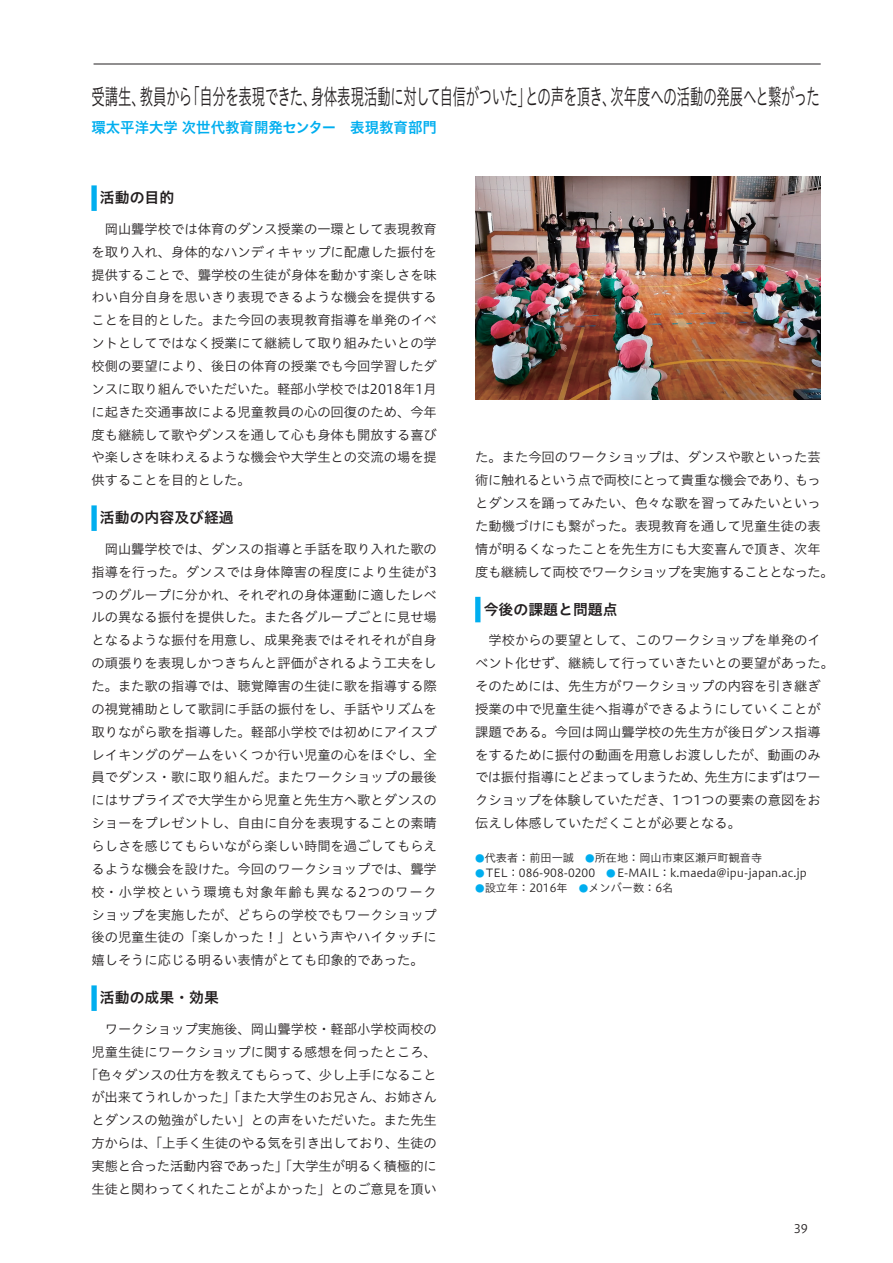
<style>
.page{position:relative;width:893px;height:1263px;background:#fff}
.page>*{position:absolute;margin:0;border:0;box-sizing:border-box;transform-origin:0 0}
.リード{font:22.35px "Hiragino UD Sans Std N W3";letter-spacing:-.03em;color:#231f20;scale:.6 1}
.見出し1{font:14.85px "Hiragino UD Sans Std N W6";color:#231f20}
.団体名1{font:14.85px "Hiragino UD Sans Std N W6";color:#00aeef}
.本文{font:13.35px/22.8px "Hiragino UD Sans Std N W3";color:#231f20;text-align:justify}
.t1{font:11.7px "Hiragino UD Sans Std N W3";color:#231f20}
.データ{font:11.1px "Hiragino UD Sans Std N W3";color:#231f20}
.s1{font-size:9.6px;color:#00aeef}
</style>
<div class="page">
<hr style="left:94px;top:64px;width:727px;height:1px;background:#231f20">
<div style="left:91px;top:185px;width:6px;height:26px;background:#00aeef"></div>
<div style="left:91px;top:505px;width:6px;height:26px;background:#00aeef"></div>
<div style="left:91px;top:985px;width:6px;height:26px;background:#00aeef"></div>
<div style="left:475px;top:597px;width:5px;height:25px;background:#00aeef"></div>
<img style="left:475px;top:176px;width:346px;height:224px">
<p class="リード" style="left:91px;top:79px;width:1215px">受講生、教員から「自分を表現できた、身体表現活動に対して自信がついた」との声を頂き、次年度への活動の発展へと繋がった</p>
<p class="団体名1" style="left:91px;top:116px;width:347px">環太平洋大学 次世代教育開発センター　表現教育部門</p>
<p class="見出し1" style="left:100px;top:186px;width:76px">活動の目的</p>
<p class="本文" style="left:91px;top:217px;width:347px;text-indent:13px">岡山聾学校では体育のダンス授業の一環として表現教育を取り入れ、身体的なハンディキャップに配慮した振付を提供することで、聾学校の生徒が身体を動かす楽しさを味わい自分自身を思いきり表現できるような機会を提供することを目的とした。また今回の表現教育指導を単発のイベントとしてではなく授業にて継続して取り組みたいとの学校側の要望により、後日の体育の授業でも今回学習したダンスに取り組んでいただいた。軽部小学校では2018年1月に起きた交通事故による児童教員の心の回復のため、今年度も継続して歌やダンスを通して心も身体も開放する喜びや楽しさを味わえるような機会や大学生との交流の場を提供することを目的とした。</p>
<p class="見出し1" style="left:100px;top:506px;width:135px">活動の内容及び経過</p>
<p class="本文" style="left:91px;top:537px;width:347px;text-indent:13px">岡山聾学校では、ダンスの指導と手話を取り入れた歌の指導を行った。ダンスでは身体障害の程度により生徒が3つのグループに分かれ、それぞれの身体運動に適したレベルの異なる振付を提供した。また各グループごとに見せ場となるような振付を用意し、成果発表ではそれそれが自身の頑張りを表現しかつきちんと評価がされるよう工夫をした。また歌の指導では、聴覚障害の生徒に歌を指導する際の視覚補助として歌詞に手話の振付をし、手話やリズムを取りながら歌を指導した。軽部小学校では初めにアイスブレイキングのゲームをいくつか行い児童の心をほぐし、全員でダンス・歌に取り組んだ。またワークショップの最後にはサプライズで大学生から児童と先生方へ歌とダンスのショーをプレゼントし、自由に自分を表現することの素晴らしさを感じてもらいながら楽しい時間を過ごしてもらえるような機会を設けた。今回のワークショップでは、聾学校・小学校という環境も対象年齢も異なる2つのワークショップを実施したが、どちらの学校でもワークショップ後の児童生徒の「楽しかった！」という声やハイタッチに嬉しそうに応じる明るい表情がとても印象的であった。</p>
<p class="見出し1" style="left:100px;top:986px;width:121px">活動の成果・効果</p>
<p class="本文" style="left:85px;top:1017px;width:354px;text-align:right">ワークショップ実施後、岡山聾学校・軽部小学校両校の<br>児童生徒にワークショップに関する感想を伺ったところ、「色々ダンスの仕方を教えてもらって、少し上手になることが出来てうれしかった」「また大学生のお兄さん、お姉さんとダンスの勉強がしたい」との声をいただいた。また先生方からは、「上手く生徒のやる気を引き出しており、生徒の実態と合った活動内容であった」「大学生が明るく積極的に生徒と関わってくれたことがよかった」とのご意見を頂い</p>
<p class="本文" style="left:475px;top:445px;width:360px;text-align:left">た。また今回のワークショップは、ダンスや歌といった芸術に触れるという点で両校にとって貴重な機会であり、もっとダンスを踊ってみたい、色々な歌を習ってみたいといった動機づけにも繋がった。表現教育を通して児童生徒の表情が明るくなったことを先生方にも大変喜んで頂き、次年度も継続して両校でワークショップを実施することとなった。</p>
<p class="見出し1" style="left:484px;top:598px;width:135px">今後の課題と問題点</p>
<p class="本文" style="left:475px;top:628px;width:360px;text-align:left;text-indent:13px">学校からの要望として、このワークショップを単発のイベント化せず、継続して行っていきたいとの要望があった。そのためには、先生方がワークショップの内容を引き継ぎ授業の中で児童生徒へ指導ができるようにしていくことが課題である。今回は岡山聾学校の先生方が後日ダンス指導をするために振付の動画を用意しお渡ししたが、動画のみでは振付指導にとどまってしまうため、先生方にまずはワークショップを体験していただき、1つ1つの要素の意図をお伝えし体感していただくことが必要となる。</p>
<p class="データ" style="left:475px;top:850px;width:289px"><span class="s1">●</span>代表者：前田一誠　<span class="s1">●</span>所在地：岡山市東区瀬戸町観音寺</p>
<p class="データ" style="left:475px;top:865px;width:333px"><span class="s1">●</span>TEL：086-908-0200　<span class="s1">●</span>E-MAIL：k.maeda@ipu-japan.ac.jp</p>
<p class="データ" style="left:475px;top:880px;width:200px"><span class="s1">●</span>設立年：2016年　<span class="s1">●</span>メンバー数：6名</p>
<p class="t1" style="left:794px;top:1219px;width:16px">39</p>
</div>
